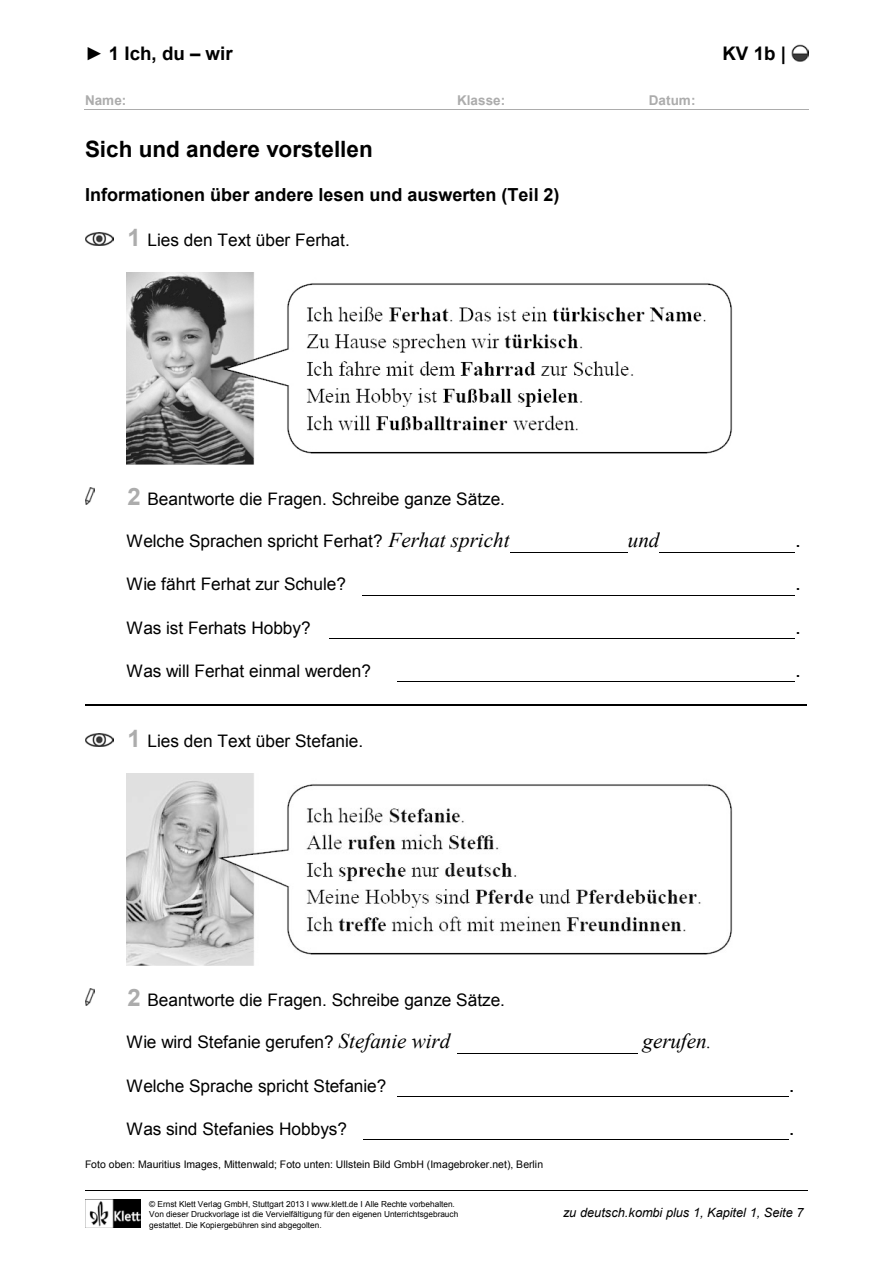
<style>
.page{position:relative;width:893px;height:1263px;background:#fff}
.page>*{position:absolute;margin:0;border:0;box-sizing:border-box;transform-origin:0 0}
.t1{font:700 22.5px "Arial";letter-spacing:.005em;color:#000}
.t2{font:italic 21px "Times New Roman";color:#000}
.t3{font:21px "Arial";color:#000}
.t4{font:700 18.75px "Arial";color:#000}
.t5{font:700 18px "Arial";color:#000}
.t6{font:17.25px "Arial";letter-spacing:-.005em;color:#000}
.t7{font:700 13.5px "Arial";letter-spacing:.005em;color:#acacac}
.t8{font:italic 12.75px "Arial";letter-spacing:-.005em;color:#000}
.t9{font:10.5px "Arial";color:#000}
.t10{font:8.25px/10.5px "Arial";color:#000}
.s1{font-weight:700;font-size:24px;color:#acacac}
.s2{font-family:"Times New Roman";font-style:italic;font-size:21px}
.s3{font-size:18px}
</style>
<div class="page">
<img style="left:791px;top:45px;width:17px;height:17px">
<hr style="left:84px;top:109px;width:54px;height:1px;background:#acacac">
<hr style="left:137px;top:109px;width:307px;height:1px;background:#acacac">
<svg style="left:444px;top:109px;width:12px;height:1px"></svg>
<hr style="left:456px;top:109px;width:58px;height:1px;background:#acacac">
<hr style="left:514px;top:109px;width:122px;height:1px;background:#acacac">
<hr style="left:647px;top:109px;width:59px;height:1px;background:#acacac">
<hr style="left:705px;top:109px;width:103px;height:1px;background:#acacac">
<img style="left:85px;top:1200px;width:55px;height:28px">
<hr style="left:85px;top:1190px;width:722px;height:1px;background:#000">
<img style="left:85px;top:232px;width:29px;height:14px">
<img style="left:127px;top:273px;width:606px;height:191px">
<img style="left:85px;top:488px;width:9px;height:17px">
<hr style="left:510px;top:552px;width:117px;height:1px;background:#000">
<hr style="left:659px;top:552px;width:135px;height:1px;background:#000">
<hr style="left:363px;top:595px;width:431px;height:1px;background:#000">
<hr style="left:329px;top:638px;width:465px;height:1px;background:#000">
<hr style="left:397px;top:681px;width:397px;height:1px;background:#000">
<hr style="left:85px;top:705px;width:721px;height:1px;background:#000">
<img style="left:85px;top:733px;width:29px;height:14px">
<img style="left:127px;top:774px;width:606px;height:191px">
<img style="left:85px;top:989px;width:9px;height:17px">
<hr style="left:457px;top:1053px;width:180px;height:1px;background:#000">
<hr style="left:397px;top:1096px;width:391px;height:1px;background:#000">
<hr style="left:363px;top:1139px;width:425px;height:1px;background:#000">
<p class="t4" style="left:85px;top:43px;width:149px">► 1 Ich, du – wir</p>
<p class="t4" style="left:722px;top:43px;width:65px">KV 1b |</p>
<p class="t7" style="left:85px;top:92px;width:43px">Name:</p>
<p class="t7" style="left:457px;top:92px;width:50px">Klasse:</p>
<p class="t7" style="left:649px;top:92px;width:48px">Datum:</p>
<p class="t1" style="left:85px;top:136px;width:289px">Sich und andere vorstellen</p>
<p class="t5" style="left:85px;top:185px;width:476px">Informationen über andere lesen und auswerten (Teil 2)</p>
<p class="t6" style="left:127px;top:230px;width:224px"><span class="s1">1</span> Lies den Text über Ferhat.</p>
<p class="t6" style="left:127px;top:489px;width:379px"><span class="s1">2</span> Beantworte die Fragen. Schreibe ganze Sätze.</p>
<p class="t6" style="left:127px;top:532px;width:384px">Welche Sprachen spricht Ferhat? <span class="s2">Ferhat spricht</span></p>
<p class="t2" style="left:627px;top:528px;width:33px">und</p>
<p class="t3" style="left:795px;top:528px;width:7px">.</p>
<p class="t6" style="left:127px;top:575px;width:221px">Wie fährt Ferhat zur Schule?</p>
<p class="t3" style="left:795px;top:571px;width:7px">.</p>
<p class="t6" style="left:127px;top:618px;width:186px">Was ist Ferhats Hobby?</p>
<p class="t3" style="left:795px;top:615px;width:7px">.</p>
<p class="t6" style="left:127px;top:661px;width:246px">Was will Ferhat einmal werden?</p>
<p class="t3" style="left:795px;top:658px;width:7px">.</p>
<p class="t6" style="left:127px;top:731px;width:237px"><span class="s1">1</span> Lies den Text über Stefanie.</p>
<p class="t6" style="left:127px;top:990px;width:379px"><span class="s1">2</span> Beantworte die Fragen. Schreibe ganze Sätze.</p>
<p class="t6" style="left:127px;top:1033px;width:325px">Wie wird Stefanie gerufen? <span class="s2">Stefanie wird</span></p>
<p class="t2" style="left:642px;top:1030px;width:70px">gerufen<span class="s3">.</span></p>
<p class="t6" style="left:127px;top:1076px;width:261px">Welche Sprache spricht Stefanie?</p>
<p class="t3" style="left:788px;top:1073px;width:7px">.</p>
<p class="t6" style="left:127px;top:1119px;width:222px">Was sind Stefanies Hobbys?</p>
<p class="t3" style="left:788px;top:1116px;width:7px">.</p>
<p class="t9" style="left:85px;top:1158px;width:459px">Foto oben: Mauritius Images, Mittenwald; Foto unten: Ullstein Bild GmbH (Imagebroker.net), Berlin</p>
<p class="t10" style="left:149px;top:1199px;width:311px">© Ernst Klett Verlag GmbH, Stuttgart 2013 I www.klett.de I Alle Rechte vorbehalten.<br>Von dieser Druckvorlage ist die Vervielfältigung für den eigenen Unterrichtsgebrauch gestattet. Die Kopiergebühren sind abgegolten.</p>
<p class="t8" style="left:563px;top:1206px;width:242px">zu deutsch.kombi plus 1, Kapitel 1, Seite 7</p>
</div>
